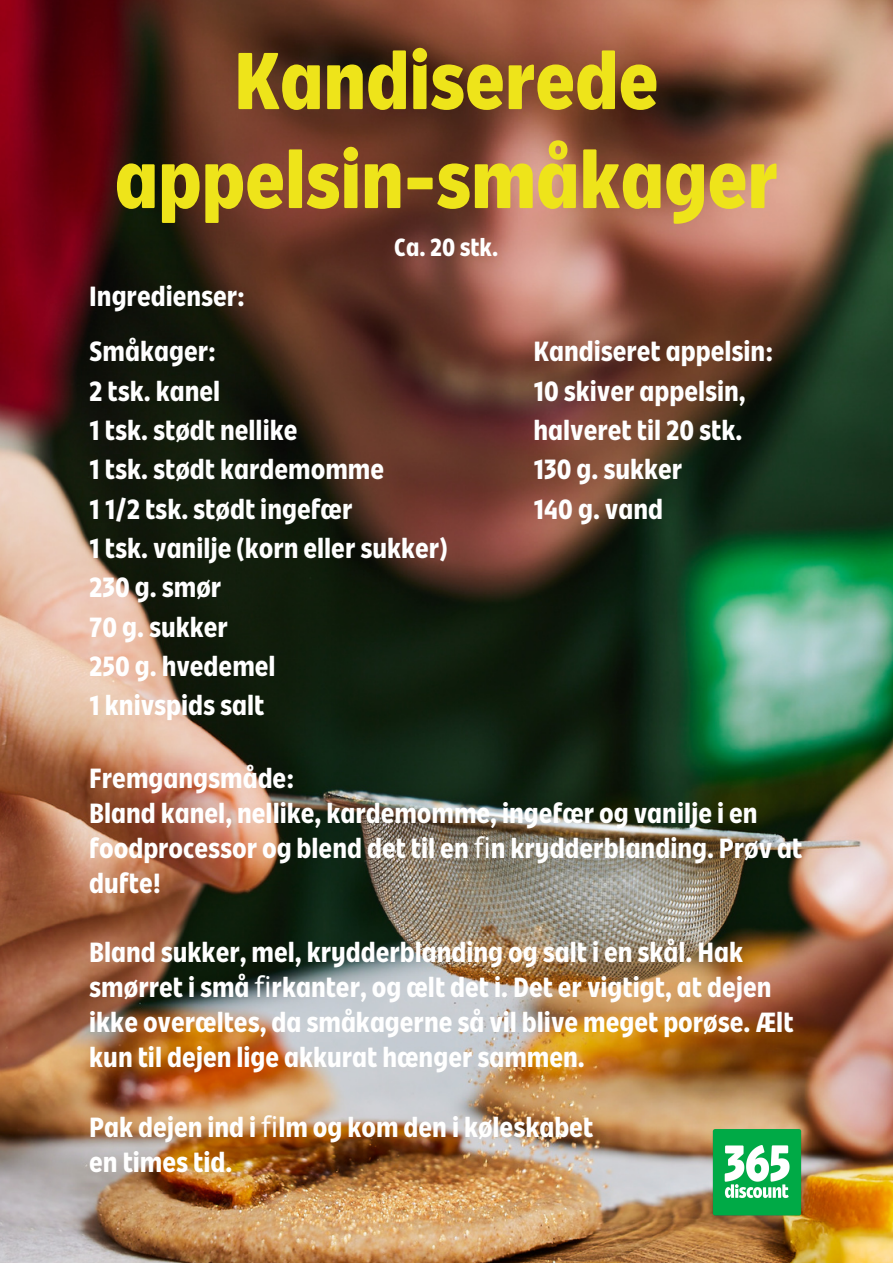
<style>
.page{position:relative;width:893px;height:1264px;background:#fff}
.page>*{position:absolute;margin:0;border:0;box-sizing:border-box;transform-origin:0 0}
.t1{font:900 82.65px/98.9px "Coop 365 discount";color:#eee41a;text-align:center}
.t2{font:700 28.5px/34.8px "Coop 365 discount";color:#fff}
.t3{font:700 25.5px "Coop 365 discount";color:#fff}
.s1{font-family:"Noto Sans";font-weight:400}
</style>
<div class="page">
<img style="left:0;top:0;width:892px;height:1262px">
<img style="left:710px;top:1129px;width:93px;height:87px">
<p class="t1" style="left:115px;top:35px;width:664px">Kandiserede appelsin-småkager</p>
<p class="t3" style="left:394px;top:235px;width:105px">Ca. 20 stk.</p>
<p class="t2" style="left:89px;top:280px;width:157px">Ingredienser:</p>
<p class="t2" style="left:89px;top:335px;width:128px">Småkager:</p>
<p class="t2" style="left:89px;top:374px;width:132px">2 tsk. kanel</p>
<p class="t2" style="left:89px;top:414px;width:210px">1 tsk. stødt nellike</p>
<p class="t2" style="left:89px;top:453px;width:296px">1 tsk. stødt kardemomme</p>
<p class="t2" style="left:89px;top:492px;width:264px">1 1/2 tsk. stødt ingefær</p>
<p class="t2" style="left:89px;top:532px;width:360px">1 tsk. vanilje (korn eller sukker)</p>
<p class="t2" style="left:89px;top:571px;width:133px">230 g. smør</p>
<p class="t2" style="left:89px;top:610px;width:140px">70 g. sukker</p>
<p class="t2" style="left:89px;top:650px;width:188px">250 g. hvedemel</p>
<p class="t2" style="left:89px;top:689px;width:177px">1 knivspids salt</p>
<p class="t2" style="left:533px;top:335px;width:241px">Kandiseret appelsin:</p>
<p class="t2" style="left:533px;top:374px;width:214px">10 skiver appelsin,</p>
<p class="t2" style="left:533px;top:414px;width:210px">halveret til 20 stk.</p>
<p class="t2" style="left:533px;top:453px;width:150px">130 g. sukker</p>
<p class="t2" style="left:533px;top:492px;width:131px">140 g. vand</p>
<p class="t2" style="left:89px;top:762px;width:206px">Fremgangsmåde:</p>
<p class="t2" style="left:89px;top:797px;width:714px">Bland kanel, nellike, kardemomme, ingefær og vanilje i en foodprocessor og blend det til en <span class="s1">fi</span>n krydderblanding. Prøv at dufte!</p>
<p class="t2" style="left:89px;top:936px;width:705px">Bland sukker, mel, krydderblanding og salt i en skål. Hak smørret i små <span class="s1">fi</span>rkanter, og ælt det i. Det er vigtigt, at dejen ikke overæltes, da småkagerne så vil blive meget porøse. Ælt kun til dejen lige akkurat hænger sammen.</p>
<p class="t2" style="left:89px;top:1110px;width:505px">Pak dejen ind i <span class="s1">fi</span>lm og kom den i køleskabet</p>
<p class="t2" style="left:89px;top:1145px;width:145px">en times tid.</p>
</div>
